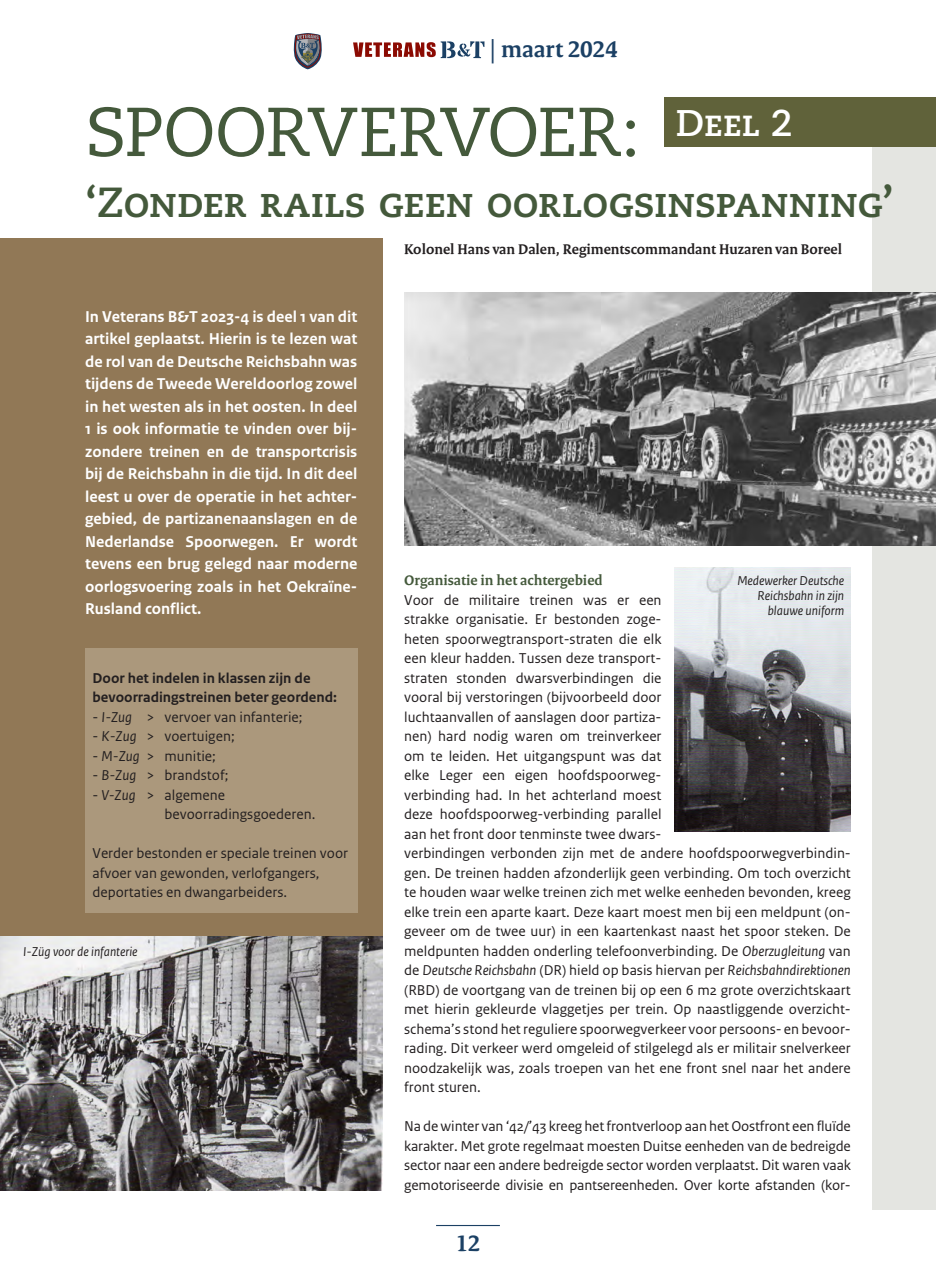
<style>
.page{position:relative;width:936px;height:1276px;background:#fff}
.page>*{position:absolute;margin:0;border:0;box-sizing:border-box;transform-origin:0 0}
.Paragraph_Style_1{font:69px "Caecilia LT Std";letter-spacing:-.025em;color:#44593b}
.Paragraph_Style_1-2{font:700 42px "Caecilia LT Std";letter-spacing:-.01em;color:#44593b}
.Paragraph_Style_1-3{font:700 37.05px "Caecilia LT Std";color:#fff}
.t1{font:700 24.3px "Rijksoverheid Serif";color:#1b4064}
.t2{font:700 24px "Rijksoverheid Serif";color:#1b4064}
.t3{font:700 16.5px/22.5px "Rijksoverheid Sans Text";color:#fff;text-align:justify}
.t4{font:15px/19.5px "Rijksoverheid Sans Text";color:#231f20}
.t5{font:700 15px/19.5px "Rijksoverheid Sans Text";color:#231f20}
.t6{font:700 15px "Rijksoverheid Serif";color:#231f20}
.t7{font:700 15px "Rijksoverheid Serif";color:#44593b}
.t8{font:italic 13.5px/15px "Rijksoverheid Sans Text";color:#231f20;text-align:right}
.s1{font-style:italic}
</style>
<div class="page">
<div style="left:872px;top:97px;width:63px;height:1113px;background:#e4e5e1"></div>
<div style="left:664px;top:98px;width:271px;height:49px;background:#60623a"></div>
<div style="left:0;top:238px;width:383px;height:698px;background:#917856"></div>
<img style="left:404px;top:292px;width:531px;height:254px">
<img style="left:0;top:936px;width:383px;height:255px">
<div style="left:85px;top:648px;width:272px;height:265px;background:#ab987c"></div>
<svg style="left:353px;top:41px;width:131px;height:17px"></svg>
<svg style="left:294px;top:33px;width:28px;height:36px"></svg>
<hr style="left:436px;top:1225px;width:64px;height:1px;background:#1b4064">
<img style="left:674px;top:567px;width:176px;height:264px">
<h3 class="t1" style="left:489px;top:35px;width:130px">| maart 2024</h3>
<p class="Paragraph_Style_1" style="left:85px;top:92px;width:556px">SPOORVERVOER:</p>
<p class="Paragraph_Style_1-2" style="left:85px;top:177px;width:810px">‘Zonder rails geen oorlogsinspanning’</p>
<p class="t6" style="left:404px;top:240px;width:439px">Kolonel Hans van Dalen, Regimentscommandant Huzaren van Boreel</p>
<p class="Paragraph_Style_1-3" style="left:675px;top:102px;width:119px">Deel 2</p>
<p class="t3" style="left:85px;top:305px;width:274px">In Veterans B&amp;T 2023-4 is deel 1 van dit artikel geplaatst. Hierin is te lezen wat de rol van de Deutsche Reichsbahn was tijdens de Tweede Wereldoorlog zowel in het westen als in het oosten. In deel 1 is ook informatie te vinden over bij&shy;zondere treinen en de transportcrisis bij de Reichsbahn in die tijd. In dit deel leest u over de operatie in het achter&shy;gebied, de partizanenaanslagen en de Nederlandse Spoorwegen. Er wordt tevens een brug gelegd naar moderne oorlogsvoering zoals in het Oekraïne-Rusland conflict.</p>
<p class="t5" style="left:92px;top:668px;width:246px">Door het indelen in klassen zijn de bevoorradingstreinen beter geordend:</p>
<p class="t4" style="left:92px;top:707px;width:211px">- <span class="s1">I-Zug</span> &gt; vervoer van infanterie;</p>
<p class="t4" style="left:92px;top:727px;width:144px">- <span class="s1">K-Zug</span> &gt; voertuigen;</p>
<p class="t4" style="left:92px;top:746px;width:125px">- <span class="s1">M-Zug</span> &gt; munitie;</p>
<p class="t4" style="left:92px;top:766px;width:137px">- <span class="s1">B-Zug</span> &gt; brandstof;</p>
<p class="t4" style="left:92px;top:785px;width:134px">- <span class="s1">V-Zug</span> &gt; algemene</p>
<p class="t4" style="left:164px;top:805px;width:152px">bevoorradingsgoederen.</p>
<p class="t4" style="left:92px;top:844px;width:257px">Verder bestonden er speciale treinen voor afvoer van gewonden, verlofgangers, deportaties en dwangarbeiders.</p>
<p class="t8" style="left:23px;top:944px;width:116px">I-Züg voor de infanterie</p>
<p class="t7" style="left:404px;top:571px;width:200px">Organisatie in het achtergebied</p>
<p class="t4" style="left:404px;top:590px;width:448px">Voor de militaire treinen was er een<br>strakke organisatie. Er bestonden zoge-<br>heten spoorwegtransport-straten die elk<br>een kleur hadden. Tussen deze transport-<br>straten stonden dwarsverbindingen die<br>vooral bij verstoringen (bijvoorbeeld door<br>luchtaanvallen of aanslagen door partiza-<br>nen) hard nodig waren om treinverkeer<br>om te leiden. Het uitgangspunt was dat<br>elke Leger een eigen hoofdspoorweg-<br>verbinding had. In het achterland moest<br>deze hoofdspoorweg-verbinding parallel<br>aan het front door tenminste twee dwars-<br>verbindingen verbonden zijn met de andere hoofdspoorwegverbindin&shy;gen. De treinen hadden afzonderlijk geen verbinding. Om toch overzicht te houden waar welke treinen zich met welke eenheden bevonden, kreeg elke trein een aparte kaart. Deze kaart moest men bij een meldpunt (on&shy;geveer om de twee uur) in een kaartenkast naast het spoor steken. De meldpunten hadden onderling telefoonverbinding. De <span class="s1">Oberzugleitung</span> van de <span class="s1">Deutsche Reichsbahn</span> (DR) hield op basis hiervan per <span class="s1">Reichsbahndirektionen </span>(RBD) de voortgang van de treinen bij op een 6 m2 grote overzichtskaart met hierin gekleurde vlaggetjes per trein. Op naastliggende overzicht&shy;schema’s stond het reguliere spoorwegverkeer voor persoons- en bevoor&shy;rading. Dit verkeer werd omgeleid of stilgelegd als er militair snelverkeer noodzakelijk was, zoals troepen van het ene front snel naar het andere front sturen.</p>
<p class="t4" style="left:404px;top:1117px;width:448px;text-align:justify">Na de winter van ‘42/’43 kreeg het frontverloop aan het Oostfront een fluïde karakter. Met grote regelmaat moesten Duitse eenheden van de bedreigde sector naar een andere bedreigde sector worden verplaatst. Dit waren vaak gemotoriseerde divisie en pantsereenheden. Over korte afstanden (kor-</p>
<p class="t8" style="left:737px;top:573px;width:108px">Medewerker Deutsche</p>
<p class="t8" style="left:757px;top:588px;width:88px">Reichsbahn in zijn blauwe uniform</p>
<h3 class="t2" style="left:455px;top:1228px;width:26px">12</h3>
</div>
